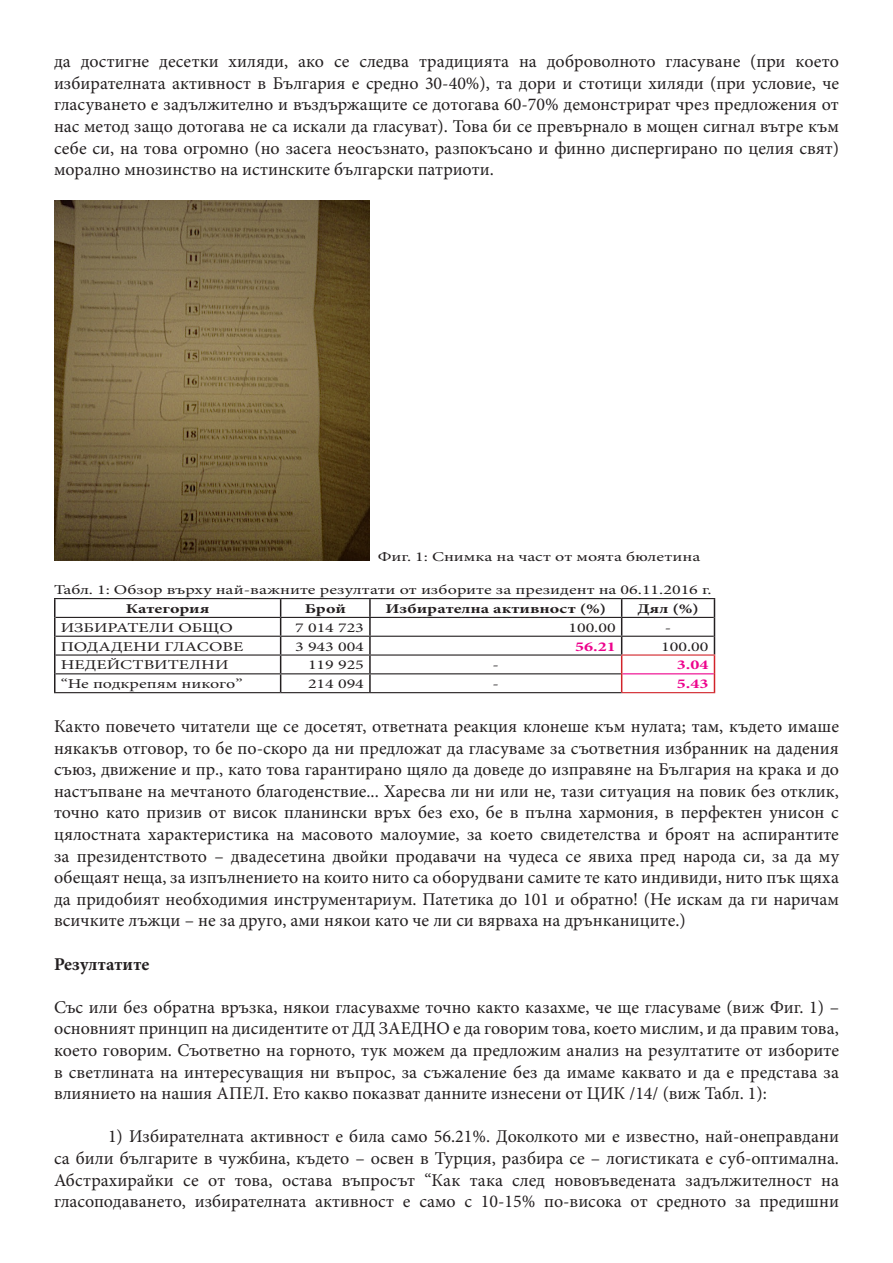
<style>
.page{position:relative;width:893px;height:1263px;background:#fff}
.page>*{position:absolute;margin:0;border:0;box-sizing:border-box;transform-origin:0 0}
.t1{font:18px/21.6px "Minion Pro";color:#231f20;text-align:justify}
.t2{font:700 18px "Minion Pro";letter-spacing:.005em;color:#231f20}
.t3{font:13.5px "Minion Pro";color:#231f20;scale:1.33 1}
.t4{font:700 13.5px "Minion Pro";color:#231f20;scale:1.33 1}
.t5{font:700 13.5px "Minion Pro";color:#ed028c;scale:1.33 1}
</style>
<div class="page">
<img style="left:54px;top:201px;width:315px;height:359px">
<hr style="left:54px;top:598px;width:227px;height:1px;background:#231f20">
<hr style="left:281px;top:598px;width:89px;height:1px;background:#231f20">
<hr style="left:370px;top:598px;width:252px;height:1px;background:#231f20">
<hr style="left:622px;top:598px;width:93px;height:1px;background:#231f20">
<hr style="left:56px;top:617px;width:225px;height:1px;background:#231f20">
<hr style="left:281px;top:617px;width:89px;height:1px;background:#231f20">
<hr style="left:370px;top:617px;width:252px;height:1px;background:#231f20">
<hr style="left:622px;top:617px;width:92px;height:1px;background:#231f20">
<hr style="left:56px;top:636px;width:225px;height:1px;background:#231f20">
<hr style="left:281px;top:636px;width:89px;height:1px;background:#231f20">
<hr style="left:370px;top:636px;width:252px;height:1px;background:#231f20">
<hr style="left:622px;top:636px;width:92px;height:1px;background:#231f20">
<hr style="left:56px;top:654px;width:225px;height:2px;background:#231f20">
<hr style="left:281px;top:654px;width:89px;height:2px;background:#231f20">
<hr style="left:370px;top:654px;width:252px;height:2px;background:#231f20">
<hr style="left:56px;top:673px;width:225px;height:1px;background:#231f20">
<hr style="left:281px;top:673px;width:89px;height:1px;background:#231f20">
<hr style="left:370px;top:673px;width:251px;height:1px;background:#231f20">
<hr style="left:54px;top:692px;width:227px;height:1px;background:#231f20">
<hr style="left:281px;top:692px;width:89px;height:1px;background:#231f20">
<hr style="left:370px;top:692px;width:252px;height:1px;background:#231f20">
<svg style="left:54px;top:599px;width:2px;height:93px"></svg>
<svg style="left:280px;top:599px;width:1px;height:93px"></svg>
<svg style="left:369px;top:599px;width:2px;height:93px"></svg>
<hr style="left:622px;top:673px;width:92px;height:1px;background:#ed028c">
<hr style="left:622px;top:654px;width:93px;height:2px;background:#d1232a">
<hr style="left:622px;top:692px;width:93px;height:1px;background:#d1232a">
<svg style="left:621px;top:599px;width:1px;height:93px"></svg>
<svg style="left:714px;top:599px;width:1px;height:93px"></svg>
<p class="t1" style="left:54px;top:51px;width:786px">да достигне десетки хиляди, ако се следва традицията на доброволното гласуване (при което избирателната активност в България е средно 30-40%), та дори и стотици хиляди (при условие, че гласуването е задължително и въздържащите се дотогава 60-70% демонстрират чрез предложения от нас метод защо дотогава не са искали да гласуват). Това би се превърнало в мощен сигнал вътре към себе си, на това огромно (но засега неосъзнато, разпокъсано и финно диспергирано по целия свят) морално мнозинство на истинските български патриоти.</p>
<p class="t3" style="left:378px;top:548px;width:244px">Фиг. 1: Снимка на част от моята бюлетина</p>
<p class="t3" style="left:54px;top:580px;width:496px">Табл. 1: Обзор върху най-важните резултати от изборите за президент на 06.11.2016 г.</p>
<p class="t4" style="left:126px;top:599px;width:64px">Категория</p>
<p class="t4" style="left:305px;top:599px;width:32px">Брой</p>
<p class="t4" style="left:385px;top:599px;width:167px">Избирателна активност (%)</p>
<p class="t4" style="left:637px;top:599px;width:48px">Дял (%)</p>
<p class="t3" style="left:61px;top:618px;width:131px">ИЗБИРАТЕЛИ ОБЩО</p>
<p class="t3" style="left:295px;top:618px;width:53px">7 014 723</p>
<p class="t3" style="left:568px;top:618px;width:37px">100.00</p>
<p class="t3" style="left:665px;top:618px;width:6px">-</p>
<p class="t3" style="left:61px;top:637px;width:139px">ПОДАДЕНИ ГЛАСОВЕ</p>
<p class="t3" style="left:295px;top:637px;width:53px">3 943 004</p>
<p class="t5" style="left:575px;top:637px;width:32px">56.21</p>
<p class="t3" style="left:661px;top:637px;width:37px">100.00</p>
<p class="t3" style="left:61px;top:656px;width:128px">НЕДЕЙСТВИТЕЛНИ</p>
<p class="t3" style="left:308px;top:656px;width:44px">119 925</p>
<p class="t3" style="left:493px;top:656px;width:6px">-</p>
<p class="t5" style="left:677px;top:655px;width:25px">3.04</p>
<p class="t3" style="left:61px;top:675px;width:138px">“Не подкрепям никого”</p>
<p class="t3" style="left:308px;top:675px;width:44px">214 094</p>
<p class="t3" style="left:493px;top:675px;width:6px">-</p>
<p class="t5" style="left:677px;top:674px;width:25px">5.43</p>
<p class="t1" style="left:54px;top:715px;width:786px">Както повечето читатели ще се досетят, ответната реакция клонеше към нулата; там, където имаше някакъв отговор, то бе по-скоро да ни предложат да гласуваме за съответния избранник на дадения съюз, движение и пр., като това гарантирано щяло да доведе до изправяне на България на крака и до настъпване на мечтаното благоденствие... Харесва ли ни или не, тази ситуация на повик без отклик, точно като призив от висок планински връх без ехо, бе в пълна хармония, в перфектен унисон с цялостната характеристика на масовото малоумие, за което свидетелства и броят на аспирантите за президентството – двадесетина двойки продавачи на чудеса се явиха пред народа си, за да му обещаят неща, за изпълнението на които нито са оборудвани самите те като индивиди, нито пък щяха да придобият необходимия инструментариум. Патетика до 101 и обратно! (Не искам да ги наричам всичките лъжци – не за друго, ами някои като че ли си вярваха на дрънканиците.)</p>
<p class="t2" style="left:54px;top:951px;width:97px">Резултатите</p>
<p class="t1" style="left:54px;top:996px;width:786px">Със или без обратна връзка, някои гласувахме точно както казахме, че ще гласуваме (виж Фиг. 1) – основният принцип на дисидентите от ДД ЗАЕДНО е да говорим това, което мислим, и да правим това, което говорим. Съответно на горното, тук можем да предложим анализ на резултатите от изборите в светлината на интересуващия ни въпрос, за съжаление без да имаме каквато и да е представа за влиянието на нашия АПЕЛ. Ето какво показват данните изнесени от ЦИК /14/ (виж Табл. 1):</p>
<p class="t1" style="left:54px;top:1126px;width:786px;text-indent:54px">1) Избирателната активност е била само 56.21%. Доколкото ми е известно, най-онеправдани са били българите в чужбина, където – освен в Турция, разбира се – логистиката е суб-оптимална.<br>Абстрахирайки се от това, остава въпросът “Как така след нововъведената задължителност на гласоподаването, избирателната активност е само с 10-15% по-висока от средното за предишни</p>
</div>
